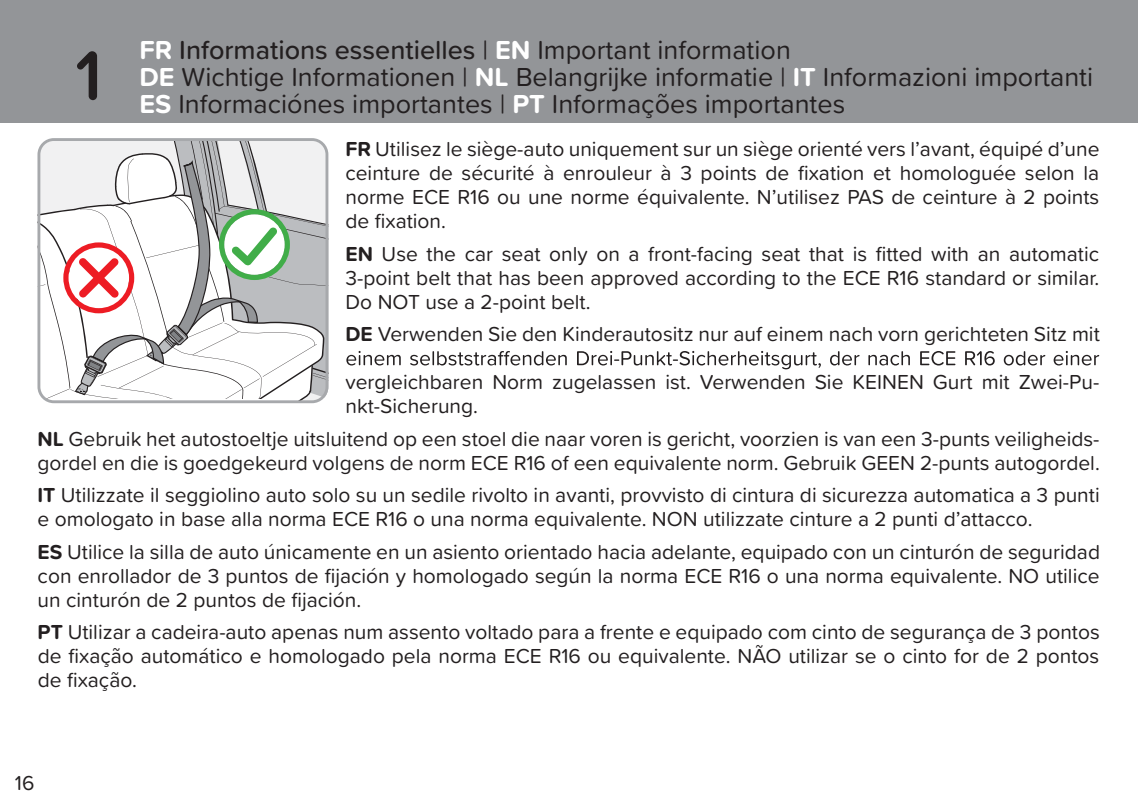
<style>
.page{position:relative;width:1138px;height:798px;background:#fff}
.page>*{position:absolute;margin:0;border:0;box-sizing:border-box;transform-origin:0 0}
.t1{font:600 72px "Proxima Soft";color:#231f20}
.t2{font:27px/27px "Proxima Soft";color:#231f20}
.t3{font:21px/24px "Proxima Soft";color:#231f20;text-align:justify}
.s1{font-weight:700;color:#fff}
.s2{font-weight:500}
.s3{font-weight:700}
</style>
<div class="page">
<div style="left:0;top:0;width:1138px;height:123px;background:#939598"></div>
<svg style="left:346px;top:351px;width:753px;height:18px"></svg>
<svg style="left:41px;top:142px;width:287px;height:261px"></svg>
<div style="left:37px;top:138px;width:291px;height:265px;border:3px solid #a7a9ac;border-radius:15px"></div>
<h1 class="t1" style="left:75px;top:51px;width:29px">1</h1>
<p class="t2" style="left:140px;top:39px;width:955px"><span class="s1">FR</span> <span class="s2">Informations essentielles</span> | <span class="s1">EN</span> Important information<br><span class="s1">DE</span> Wichtige Informationen | <span class="s1">NL</span> Belangrijke informatie | <span class="s1">IT</span> Informazioni importanti<br><span class="s1">ES</span> Informaciónes importantes | <span class="s1">PT</span> Informações importantes</p>
<p class="t3" style="left:345px;top:139px;width:756px"><span class="s3">FR</span> Utilisez le siège-auto uniquement sur un siège orienté vers l’avant, équipé d’une ceinture de sécurité à enrouleur à 3 points de fixation et homologuée selon la norme ECE R16 ou une norme équivalente. N’utilisez PAS de ceinture à 2 points de fixation.</p>
<p class="t3" style="left:345px;top:243px;width:755px"><span class="s3">EN</span> Use the car seat only on a front-facing seat that is fitted with an automatic 3-point belt that has been approved according to the ECE R16 standard or similar.<br>Do NOT use a 2-point belt.</p>
<p class="t3" style="left:346px;top:324px;width:756px"><span class="s3">DE</span> Verwenden Sie den Kinderautositz nur auf einem nach vorn gerichteten Sitz mit</p>
<p class="t3" style="left:345px;top:372px;width:756px">vergleichbaren Norm zugelassen ist. Verwenden Sie KEINEN Gurt mit Zwei-Pu&shy;nkt-Sicherung.</p>
<p class="t3" style="left:38px;top:428px;width:1064px"><span class="s3">NL</span> Gebruik het autostoeltje uitsluitend op een stoel die naar voren is gericht, voorzien is van een 3-punts veiligheids&shy;gordel en die is goedgekeurd volgens de norm ECE R16 of een equivalente norm. Gebruik GEEN 2-punts autogordel.</p>
<p class="t3" style="left:38px;top:485px;width:1064px"><span class="s3">IT</span> Utilizzate il seggiolino auto solo su un sedile rivolto in avanti, provvisto di cintura di sicurezza automatica a 3 punti e omologato in base alla norma ECE R16 o una norma equivalente. NON utilizzate cinture a 2 punti d’attacco.</p>
<p class="t3" style="left:38px;top:541px;width:1064px"><span class="s3">ES</span> Utilice la silla de auto únicamente en un asiento orientado hacia adelante, equipado con un cinturón de seguridad con enrollador de 3 puntos de fijación y homologado según la norma ECE R16 o una norma equivalente. NO utilice un cinturón de 2 puntos de fijación.</p>
<p class="t3" style="left:38px;top:622px;width:1064px"><span class="s3">PT</span> Utilizar a cadeira-auto apenas num assento voltado para a frente e equipado com cinto de segurança de 3 pontos de fixação automático e homologado pela norma ECE R16 ou equivalente. NÃO utilizar se o cinto for de 2 pontos de fixação.</p>
<p class="t3" style="left:15px;top:772px;width:21px">16</p>
</div>
